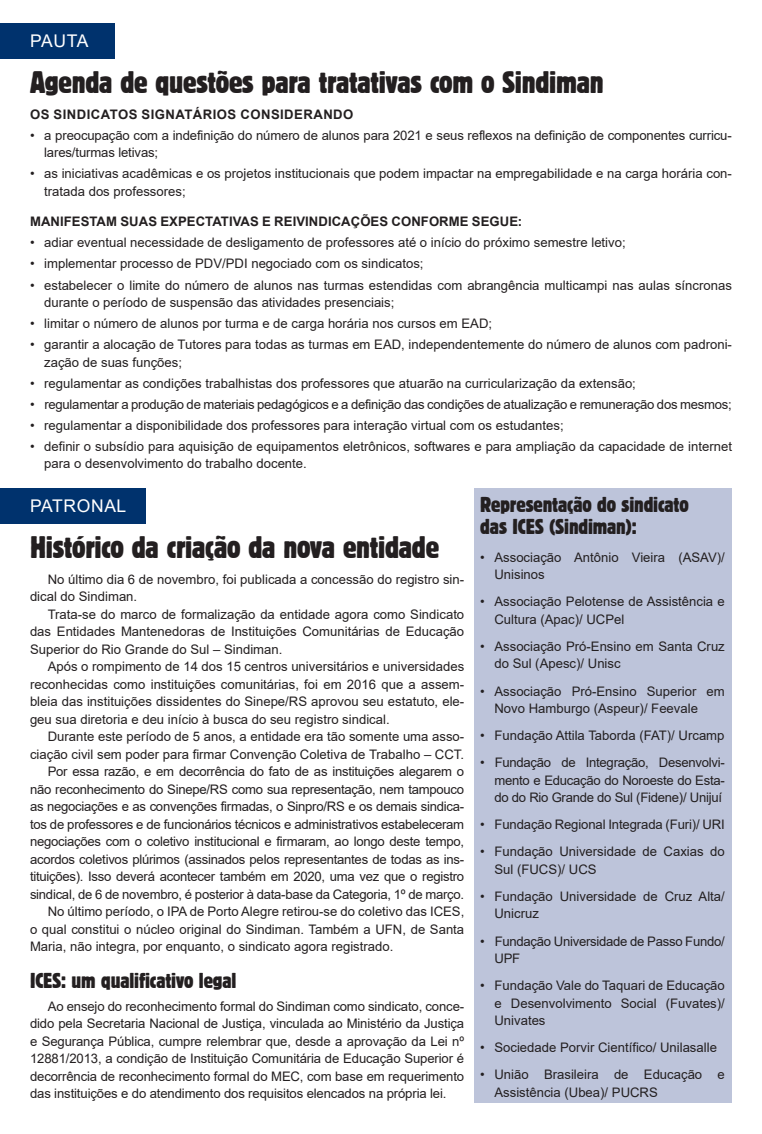
<style>
.page{position:relative;width:762px;height:1134px;background:#fff}
.page>*{position:absolute;margin:0;border:0;box-sizing:border-box;transform-origin:0 0}
.t1{font:condensed 32.5px "Block T";letter-spacing:-.01em;color:#231f20}
.t2{font:condensed 22.5px "Block T";letter-spacing:-.005em;color:#231f20}
.t3{font:17.5px "Arial";letter-spacing:.035em;color:#fff}
.t4{font:13.12px/17.5px "Arial";color:#231f20}
.t5{font:13.12px/17.5px "Arial";letter-spacing:-.02em;color:#231f20}
.t6{font:700 13.12px "Arial";letter-spacing:.005em;color:#231f20}
.t7{font:700 13.12px "Arial";letter-spacing:.035em;color:#231f20}
</style>
<div class="page">
<div style="left:474px;top:489px;width:258px;height:614px;background:#bdc4da"></div>
<div style="left:0;top:24px;width:115px;height:35px;background:#00326d"></div>
<div style="left:0;top:489px;width:145px;height:35px;background:#00326d"></div>
<p class="t3" style="left:30px;top:29px;width:60px">PAUTA</p>
<p class="t1" style="left:30px;top:65px;width:575px">Agenda de questões para tratativas com o Sindiman</p>
<p class="t7" style="left:30px;top:105px;width:325px">OS SINDICATOS SIGNATÁRIOS CONSIDERANDO</p>
<p class="t4" style="left:44px;top:126px;width:689px;text-indent:-14px">• a preocupação com a indefinição do número de alunos para 2021 e seus reflexos na definição de componentes curricu&shy;lares/turmas letivas;</p>
<p class="t4" style="left:44px;top:165px;width:689px;text-indent:-14px">• as iniciativas acadêmicas e os projetos institucionais que podem impactar na empregabilidade e na carga horária con&shy;tratada dos professores;</p>
<p class="t6" style="left:30px;top:212px;width:494px">MANIFESTAM SUAS EXPECTATIVAS E REIVINDICAÇÕES CONFORME SEGUE:</p>
<p class="t4" style="left:30px;top:234px;width:597px">• adiar eventual necessidade de desligamento de professores até o início do próximo semestre letivo;</p>
<p class="t4" style="left:30px;top:255px;width:395px">• implementar processo de PDV/PDI negociado com os sindicatos;</p>
<p class="t4" style="left:44px;top:276px;width:689px;text-indent:-14px">• estabelecer o limite do número de alunos nas turmas estendidas com abrangência multicampi nas aulas síncronas durante o período de suspensão das atividades presenciais;</p>
<p class="t4" style="left:30px;top:315px;width:464px">• limitar o número de alunos por turma e de carga horária nos cursos em EAD;</p>
<p class="t4" style="left:44px;top:336px;width:689px;text-indent:-14px">• garantir a alocação de Tutores para todas as turmas em EAD, independentemente do número de alunos com padroni&shy;zação de suas funções;</p>
<p class="t4" style="left:30px;top:374px;width:607px">• regulamentar as condições trabalhistas dos professores que atuarão na curricularização da extensão;</p>
<p class="t5" style="left:30px;top:395px;width:703px">• regulamentar a produção de materiais pedagógicos e a definição das condições de atualização e remuneração dos mesmos;</p>
<p class="t4" style="left:30px;top:416px;width:535px">• regulamentar a disponibilidade dos professores para interação virtual com os estudantes;</p>
<p class="t4" style="left:44px;top:437px;width:689px;text-indent:-14px">• definir o subsídio para aquisição de equipamentos eletrônicos, softwares e para ampliação da capacidade de internet para o desenvolvimento do trabalho docente.</p>
<p class="t3" style="left:30px;top:494px;width:98px">PATRONAL</p>
<p class="t1" style="left:30px;top:530px;width:411px">Histórico da criação da nova entidade</p>
<p class="t4" style="left:30px;top:570px;width:436px;text-indent:18px">No último dia 6 de novembro, foi publicada a concessão do registro sin&shy;dical do Sindiman.</p>
<p class="t4" style="left:30px;top:605px;width:436px;text-align:justify;text-indent:18px">Trata-se do marco de formalização da entidade agora como Sindicato das Entidades Mantenedoras de Instituições Comunitárias de Educação Superior do Rio Grande do Sul – Sindiman.</p>
<p class="t4" style="left:30px;top:658px;width:436px;text-align:justify;text-indent:18px">Após o rompimento de 14 dos 15 centros universitários e universidades reconhecidas como instituições comunitárias, foi em 2016 que a assem&shy;bleia das instituições dissidentes do Sinepe/RS aprovou seu estatuto, ele&shy;geu sua diretoria e deu início à busca do seu registro sindical.</p>
<p class="t4" style="left:30px;top:728px;width:436px;text-align:right">Durante este período de 5 anos, a entidade era tão somente uma asso&shy;ciação civil sem poder para firmar Convenção Coletiva de Trabalho – CCT.</p>
<p class="t4" style="left:30px;top:763px;width:436px;text-align:justify;text-indent:18px">Por essa razão, e em decorrência do fato de as instituições alegarem o não reconhecimento do Sinepe/RS como sua representação, nem tampouco as negociações e as convenções firmadas, o Sinpro/RS e os demais sindica&shy;tos de professores e de funcionários técnicos e administrativos estabeleceram negociações com o coletivo institucional e firmaram, ao longo deste tempo, acordos coletivos plúrimos (assinados pelos representantes de todas as ins&shy;tituições). Isso deverá acontecer também em 2020, uma vez que o registro sindical, de 6 de novembro, é posterior à data-base da Categoria, 1º de março.</p>
<p class="t4" style="left:30px;top:903px;width:436px;text-align:justify;text-indent:18px">No último período, o IPA de Porto Alegre retirou-se do coletivo das ICES, o qual constitui o núcleo original do Sindiman. Também a UFN, de Santa Maria, não integra, por enquanto, o sindicato agora registrado.</p>
<p class="t2" style="left:30px;top:969px;width:208px">ICES: um qualificativo legal</p>
<p class="t4" style="left:30px;top:997px;width:436px;text-align:justify;text-indent:18px">Ao ensejo do reconhecimento formal do Sindiman como sindicato, conce&shy;dido pela Secretaria Nacional de Justiça, vinculada ao Ministério da Justiça e Segurança Pública, cumpre relembrar que, desde a aprovação da Lei nº 12881/2013, a condição de Instituição Comunitária de Educação Superior é decorrência de reconhecimento formal do MEC, com base em requerimento das instituições e do atendimento dos requisitos elencados na própria lei.</p>
<p class="t2" style="left:480px;top:492px;width:210px">Representação do sindicato</p>
<p class="t2" style="left:480px;top:515px;width:158px">das ICES (Sindiman):</p>
<p class="t4" style="left:494px;top:548px;width:232px;text-indent:-14px">• Associação Antônio Vieira (ASAV)/<br>Unisinos</p>
<p class="t4" style="left:494px;top:593px;width:232px;text-indent:-14px">• Associação Pelotense de Assistência e<br>Cultura (Apac)/ UCPel</p>
<p class="t4" style="left:494px;top:637px;width:232px;text-indent:-14px">• Associação Pró-Ensino em Santa Cruz do Sul (Apesc)/ Unisc</p>
<p class="t4" style="left:494px;top:682px;width:232px;text-indent:-14px">• Associação Pró-Ensino Superior em<br>Novo Hamburgo (Aspeur)/ Feevale</p>
<p class="t4" style="left:480px;top:727px;width:246px">• Fundação Attila Taborda (FAT)/ Urcamp</p>
<p class="t4" style="left:494px;top:754px;width:232px;text-align:justify;text-indent:-14px">• Fundação de Integração, Desenvolvi&shy;mento e Educação do Noroeste do Esta&shy;do do Rio Grande do Sul (Fidene)/ Unijuí</p>
<p class="t4" style="left:480px;top:816px;width:246px">• Fundação Regional Integrada (Furi)/ URI</p>
<p class="t4" style="left:494px;top:843px;width:232px;text-indent:-14px">• Fundação Universidade de Caxias do<br>Sul (FUCS)/ UCS</p>
<p class="t4" style="left:494px;top:887px;width:232px;text-indent:-14px">• Fundação Universidade de Cruz Alta/<br>Unicruz</p>
<p class="t5" style="left:494px;top:932px;width:232px;text-indent:-14px">• Fundação Universidade de Passo Fundo/<br>UPF</p>
<p class="t4" style="left:494px;top:977px;width:232px;text-align:justify;text-indent:-14px">• Fundação Vale do Taquari de Educação e Desenvolvimento Social (Fuvates)/ Univates</p>
<p class="t4" style="left:480px;top:1039px;width:238px">• Sociedade Porvir Científico/ Unilasalle</p>
<p class="t4" style="left:494px;top:1066px;width:232px;text-indent:-14px">• União Brasileira de Educação e<br>Assistência (Ubea)/ PUCRS</p>
</div>
